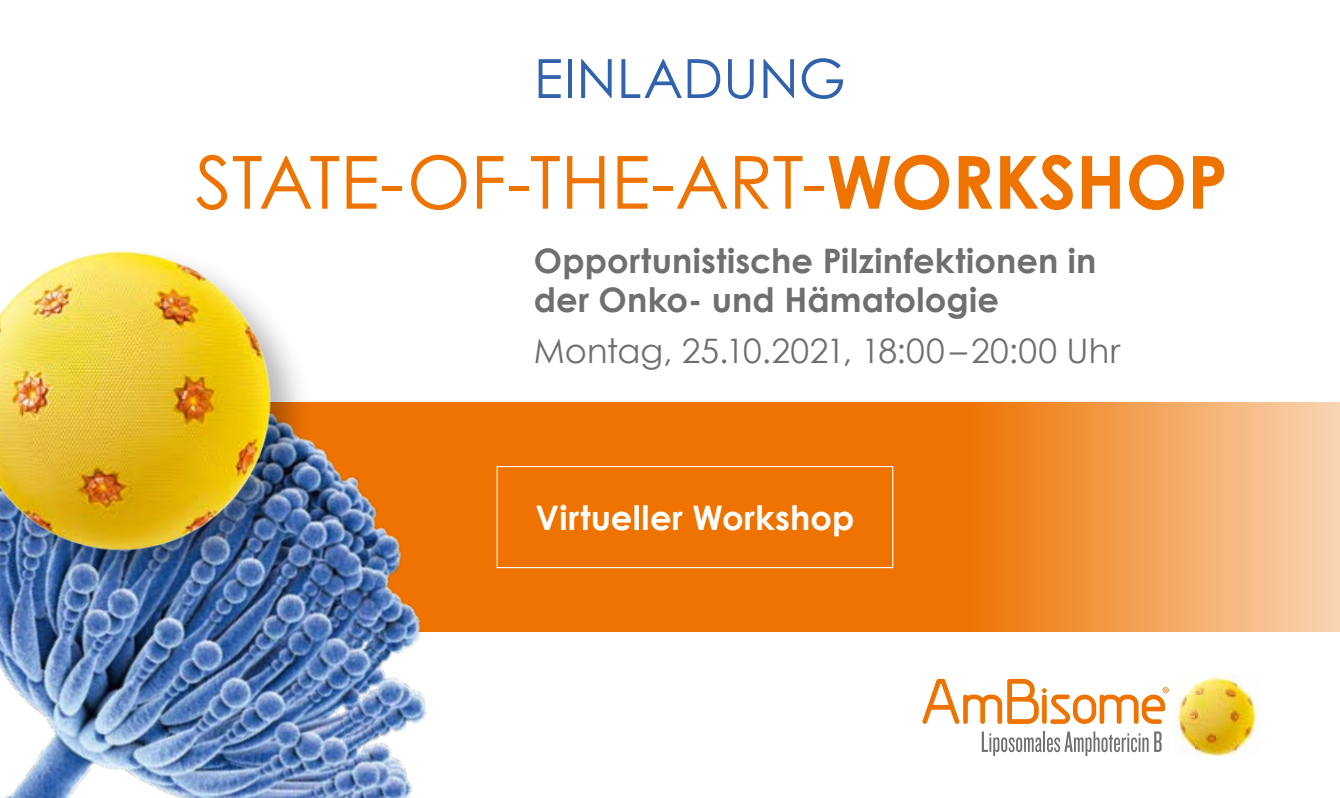
<style>
.page{position:relative;width:1340px;height:798px;background:#fff}
.page>*{position:absolute;margin:0;border:0;box-sizing:border-box;transform-origin:0 0}
.t1{font:73.12px "Century Gothic";letter-spacing:-.005em;color:#ee7300}
.t2{font:54px "Century Gothic";letter-spacing:.005em;color:#3162ac}
.t3{font:700 33.75px/38.2px "Century Gothic";letter-spacing:.005em;color:#6f6f6e}
.t4{font:33.75px "Century Gothic";color:#6f6f6e}
.t5{font:700 33.75px "Century Gothic";letter-spacing:.01em;color:#fff}
.s1{font-weight:700}
</style>
<div class="page">
<svg style="left:480px;top:402px;width:859px;height:229px;background:#f08828"></svg>
<svg style="left:922px;top:679px;width:246px;height:44px"></svg>
<img style="left:1174px;top:674px;width:85px;height:81px">
<svg style="left:981px;top:731px;width:167px;height:24px"></svg>
<svg style="left:1154px;top:731px;width:7px;height:20px"></svg>
<img style="left:0;top:402px;width:480px;height:395px">
<svg style="left:0;top:788px;width:12px;height:9px"></svg>
<div style="left:0;top:244px;width:315px;height:349px;background:#000;opacity:.3"></div>
<img style="left:0;top:244px;width:281px;height:319px">
<div style="left:496px;top:466px;width:397px;height:102px;border:1px solid #fff"></div>
<h2 class="t2" style="left:534px;top:41px;width:313px">EINLADUNG</h2>
<h1 class="t1" style="left:195px;top:131px;width:1034px">STATE-OF-THE-ART-<span class="s1">WORKSHOP</span></h1>
<p class="t3" style="left:534px;top:240px;width:564px">Opportunistische Pilzinfektionen in der Onko- und Hämatologie</p>
<p class="t4" style="left:534px;top:326px;width:588px">Montag, 25.10.2021, 18:00 –20:00 Uhr</p>
<p class="t5" style="left:535px;top:491px;width:320px">Virtueller Workshop</p>
</div>
